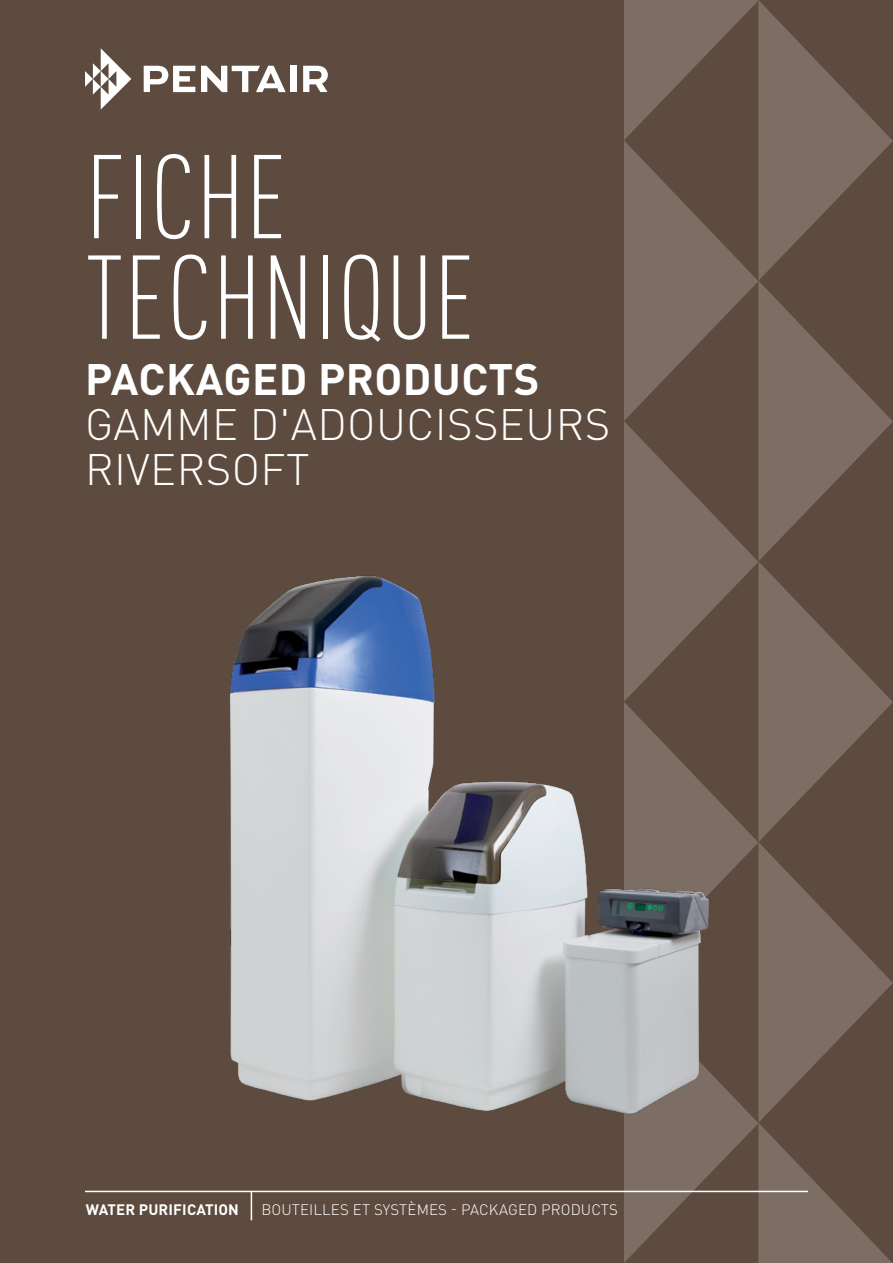
<style>
.page{position:relative;width:893px;height:1263px;background:#fff}
.page>*{position:absolute;margin:0;border:0;box-sizing:border-box;transform-origin:0 0}
.t1{font:300 condensed 117px/100.5px "DIN Pro";letter-spacing:.01em;color:#fff}
.t2{font:300 43.5px/45px "DIN Pro";letter-spacing:.01em;color:#fff}
.t3{font:700 43.5px "DIN Pro";letter-spacing:.01em;color:#fff}
.t4{font:300 15px "DIN Pro";letter-spacing:.01em;color:#fff}
.t5{font:700 15px "DIN Pro";letter-spacing:.01em;color:#fff}
</style>
<div class="page">
<div style="left:0;top:0;width:624px;height:1263px;background:#5d4b3f"></div>
<svg style="left:85px;top:48px;width:46px;height:62px"></svg>
<svg style="left:144px;top:66px;width:51px;height:26px"></svg>
<svg style="left:201px;top:66px;width:85px;height:26px"></svg>
<div style="left:290px;top:66px;width:6px;height:26px;background:#fff"></div>
<svg style="left:303px;top:66px;width:25px;height:26px"></svg>
<svg style="left:624px;top:0;width:269px;height:1263px;background:#6b5b50"></svg>
<hr style="left:85px;top:1191px;width:723px;height:1px;background:#fff">
<svg style="left:251px;top:1192px;width:1px;height:28px"></svg>
<img style="left:203px;top:573px;width:519px;height:550px">
<h1 class="t1" style="left:86px;top:140px;width:391px">FICHE<br>TECHNIQUE</h1>
<h2 class="t3" style="left:85px;top:343px;width:456px">PACKAGED PRODUCTS</h2>
<h2 class="t2" style="left:85px;top:398px;width:527px">GAMME D'ADOUCISSEURS<br>RIVERSOFT</h2>
<p class="t5" style="left:86px;top:1197px;width:155px">WATER PURIFICATION</p>
<p class="t4" style="left:261px;top:1198px;width:358px">BOUTEILLES ET SYSTÈMES - PACKAGED PRODUCTS</p>
</div>
